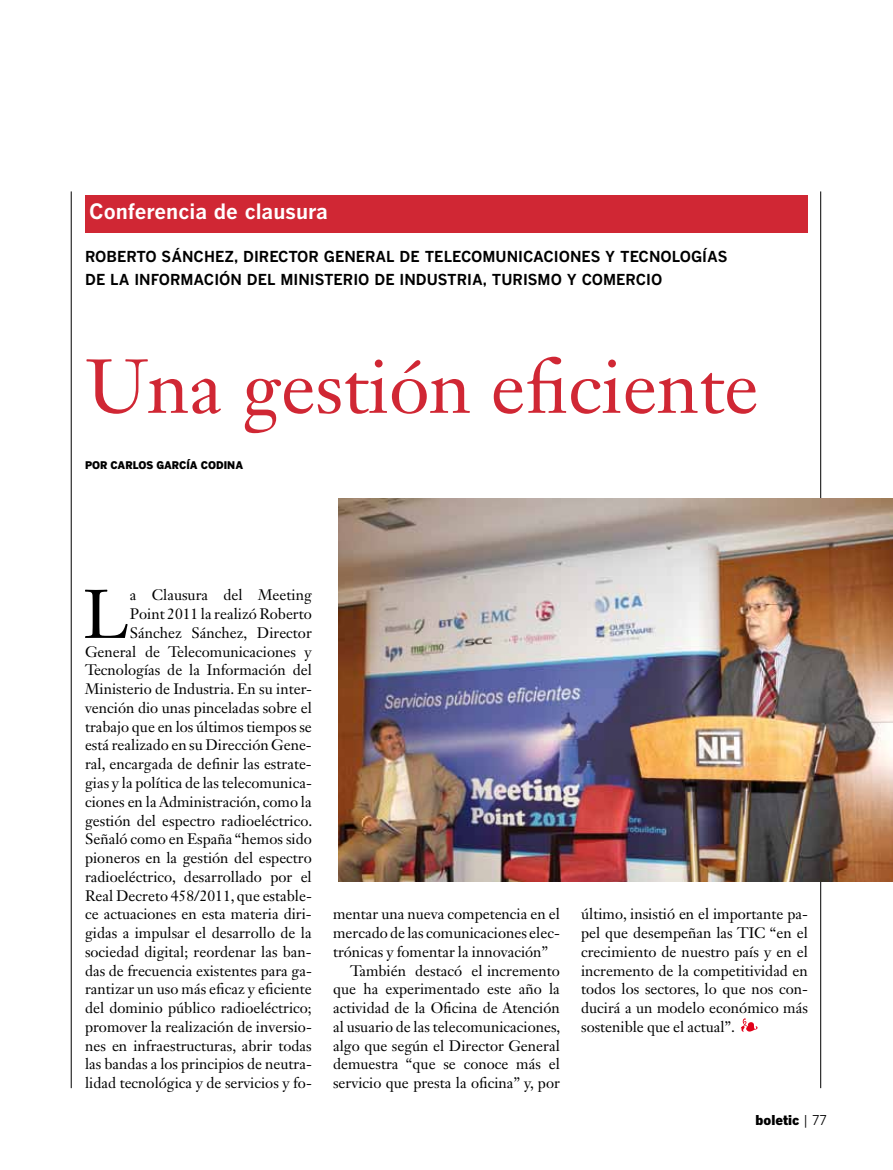
<style>
.page{position:relative;width:893px;height:1170px;background:#fff}
.page>*{position:absolute;margin:0;border:0;box-sizing:border-box;transform-origin:0 0}
.t1{font:75px "Janson Text LT Std";color:#d02734}
.t2{font:67.65px "Janson Text LT Std";color:#000}
.t3{font:700 21px "Benton Gothic";color:#fff}
.t4{font:15px/18.8px "Janson Text LT Std";color:#000;text-align:right}
.t5{font:700 15px "Benton Gothic";color:#000}
.t6{font:900 13.5px "Benton Gothic";color:#000}
.t7{font:900 10.5px "Benton Gothic";color:#000}
.s1{font-weight:400}
</style>
<div class="page">
<hr style="left:71px;top:191px;width:1px;height:897px;background:#000">
<hr style="left:820px;top:191px;width:1px;height:897px;background:#000">
<svg style="left:741px;top:1018px;width:16px;height:13px"></svg>
<img style="left:338px;top:498px;width:555px;height:383px">
<div style="left:85px;top:195px;width:723px;height:37px;background:#d02734"></div>
<h3 class="t3" style="left:89px;top:198px;width:240px">CONFERENCIA DE CLAUSURA</h3>
<p class="t5" style="left:85px;top:247px;width:188px">ROBERTO SÁNCHEZ, DI RECT</p>
<p class="t5" style="left:297px;top:247px;width:136px">OR GENERAL DE TELEC</p>
<p class="t5" style="left:471px;top:247px;width:51px">OMUNICACI</p>
<p class="t5" style="left:559px;top:247px;width:28px">ONES</p>
<p class="t5" style="left:605px;top:247px;width:22px">Y TEC</p>
<p class="t5" style="left:649px;top:247px;width:64px">NOLOGÍAS</p>
<p class="t5" style="left:85px;top:270px;width:101px">DE LA INFORMACIÓ</p>
<p class="t5" style="left:230px;top:270px;width:84px">N DEL MINISTE</p>
<p class="t5" style="left:343px;top:270px;width:190px">RIO DE INDUST RIA, TURISM</p>
<p class="t5" style="left:551px;top:270px;width:113px">O Y COMERCIO</p>
<h1 class="t1" style="left:85px;top:339px;width:675px">Una gestión eficiente</h1>
<p class="t7" style="left:85px;top:458px;width:160px">POR CARLOS GARCÍA CODINA</p>
<p class="t4" style="left:85px;top:585px;width:229px">a Clausura del Meeting<br>Point 2011 la realizó Roberto Sánchez Sánchez, Director General de Telecomunicaciones y Tecnologías de la Información del Ministerio de Industria. En su inter&shy;vención dio unas pinceladas sobre el trabajo que en los últimos tiempos se está realizado en su Dirección Gene&shy;ral, encargada de definir las estrate&shy;gias y la política de las telecomunica&shy;ciones en la Administración, como la gestión del espectro radioeléctrico.<br>Señaló como en España “hemos sido pioneros en la gestión del espectro radioeléctrico, desarrollado por el Real Decreto 458/2011, que estable&shy;ce actuaciones en esta materia diri&shy;gidas a impulsar el desarrollo de la sociedad digital; reordenar las ban&shy;das de frecuencia existentes para ga&shy;rantizar un uso más eficaz y eficiente del dominio público radioeléctrico; promover la realización de inversio&shy;nes en infraestructuras, abrir todas las bandas a los principios de neutra&shy;lidad tecnológica y de servicios y fo-</p>
<h2 class="t2" style="left:83px;top:571px;width:48px">L</h2>
<p class="t4" style="left:333px;top:904px;width:228px">mentar una nueva competencia en el</p>
<p class="t4" style="left:333px;top:923px;width:228px">mercado de las comunicaciones elec-</p>
<p class="t4" style="left:333px;top:942px;width:217px">trónicas y fomentar la innovación”</p>
<p class="t4" style="left:350px;top:960px;width:211px">También destacó el incremento</p>
<p class="t4" style="left:333px;top:979px;width:228px">que ha experimentado este año la</p>
<p class="t4" style="left:333px;top:998px;width:228px">actividad de la Oficina de Atención</p>
<p class="t4" style="left:333px;top:1017px;width:229px">al usuario de las telecomunicaciones,</p>
<p class="t4" style="left:333px;top:1035px;width:228px">algo que según el Director General</p>
<p class="t4" style="left:333px;top:1054px;width:228px">demuestra “que se conoce más el</p>
<p class="t4" style="left:333px;top:1073px;width:228px">servicio que presta la oficina” y, por</p>
<p class="t4" style="left:581px;top:904px;width:228px;text-align:justify">último, insistió en el importante pa&shy;pel que desempeñan las TIC “en el crecimiento de nuestro país y en el incremento de la competitividad en todos los sectores, lo que nos con&shy;ducirá a un modelo económico más sostenible que el actual”.</p>
<p class="t6" style="left:756px;top:1111px;width:73px">BOLETIC <span class="s1">| 77</span></p>
</div>
